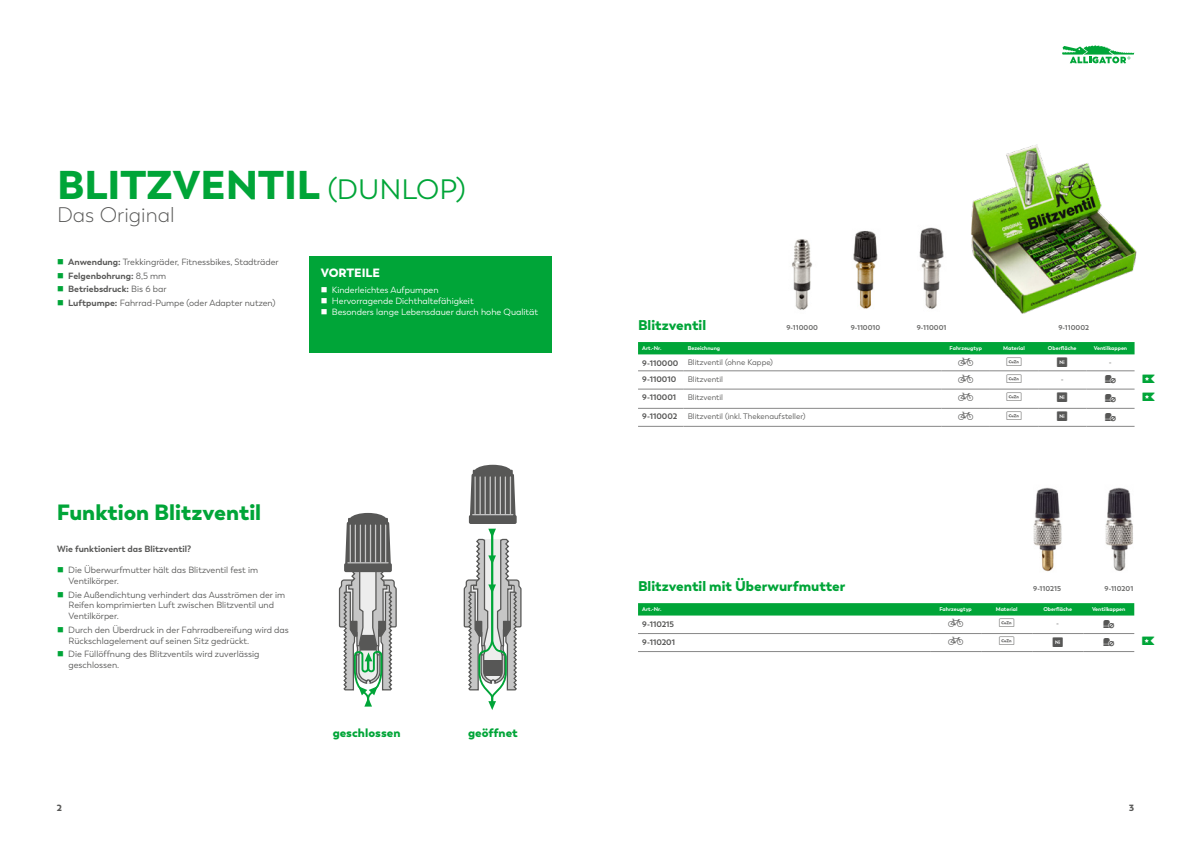
<style>
.page{position:relative;width:1191px;height:842px;background:#fff}
.page>*{position:absolute;margin:0;border:0;box-sizing:border-box;transform-origin:0 0}
.t1{font:900 40px "Trenda";color:#00a538}
.t2{font:900 22px "Trenda";color:#00a538}
.t3{font:300 21px "Trenda";color:#575756}
.t4{font:900 14px "Trenda";color:#00a538}
.t5{font:900 12px "Trenda";color:#00a538}
.t6{font:900 12px "Trenda";color:#fff}
.t7{font:9px/10.8px "Trenda";color:#575756}
.t8{font:9px/10.8px "Trenda";color:#fff}
.t9{font:700 9px "Trenda";color:#575756}
.t10{font:900 9px "Trenda";color:#575756}
.t11{font:8px "Trenda";color:#575756}
.t12{font:700 8px "Trenda";color:#575756}
.t13{font:700 7px "Trenda";color:#6b6b6a}
.t14{font:700 5.5px "Trenda";color:#fff}
.s1{font-weight:400;font-size:28px}
.s2{font-weight:700}
</style>
<div class="page">
<svg style="left:1062px;top:45px;width:72px;height:18px"></svg>
<div style="left:309px;top:256px;width:242px;height:97px;background:#00a538"></div>
<svg style="left:338px;top:513px;width:59px;height:194px"></svg>
<svg style="left:463px;top:465px;width:59px;height:245px"></svg>
<img style="left:792px;top:239px;width:20px;height:71px">
<img style="left:853px;top:230px;width:25px;height:79px">
<img style="left:919px;top:227px;width:25px;height:82px">
<img style="left:971px;top:144px;width:166px;height:170px">
<hr style="left:638px;top:371px;width:45px;height:1px;background:#878787">
<hr style="left:683px;top:371px;width:258px;height:1px;background:#878787">
<hr style="left:941px;top:371px;width:49px;height:1px;background:#878787">
<hr style="left:990px;top:371px;width:48px;height:1px;background:#878787">
<hr style="left:1038px;top:371px;width:48px;height:1px;background:#878787">
<hr style="left:1086px;top:371px;width:48px;height:1px;background:#878787">
<hr style="left:638px;top:389px;width:45px;height:1px;background:#878787">
<hr style="left:683px;top:389px;width:258px;height:1px;background:#878787">
<hr style="left:941px;top:389px;width:49px;height:1px;background:#878787">
<hr style="left:990px;top:389px;width:48px;height:1px;background:#878787">
<hr style="left:1038px;top:389px;width:48px;height:1px;background:#878787">
<hr style="left:1086px;top:389px;width:48px;height:1px;background:#878787">
<hr style="left:638px;top:408px;width:45px;height:1px;background:#878787">
<hr style="left:683px;top:408px;width:258px;height:1px;background:#878787">
<hr style="left:941px;top:408px;width:49px;height:1px;background:#878787">
<hr style="left:990px;top:408px;width:48px;height:1px;background:#878787">
<hr style="left:1038px;top:408px;width:48px;height:1px;background:#878787">
<hr style="left:1086px;top:408px;width:48px;height:1px;background:#878787">
<hr style="left:638px;top:426px;width:45px;height:1px;background:#878787">
<hr style="left:683px;top:426px;width:258px;height:1px;background:#878787">
<hr style="left:941px;top:426px;width:49px;height:1px;background:#878787">
<hr style="left:990px;top:426px;width:48px;height:1px;background:#878787">
<hr style="left:1038px;top:426px;width:48px;height:1px;background:#878787">
<hr style="left:1086px;top:426px;width:48px;height:1px;background:#878787">
<hr style="left:638px;top:633px;width:292px;height:1px;background:#878787">
<hr style="left:930px;top:633px;width:51px;height:1px;background:#878787">
<hr style="left:981px;top:633px;width:51px;height:1px;background:#878787">
<hr style="left:1032px;top:633px;width:51px;height:1px;background:#878787">
<hr style="left:1083px;top:633px;width:51px;height:1px;background:#878787">
<hr style="left:638px;top:651px;width:292px;height:1px;background:#878787">
<hr style="left:930px;top:651px;width:51px;height:1px;background:#878787">
<hr style="left:981px;top:651px;width:51px;height:1px;background:#878787">
<hr style="left:1032px;top:651px;width:51px;height:1px;background:#878787">
<hr style="left:1083px;top:651px;width:51px;height:1px;background:#878787">
<img style="left:1033px;top:487px;width:100px;height:85px">
<svg style="left:638px;top:342px;width:496px;height:13px;background:#0ca941"></svg>
<svg style="left:638px;top:603px;width:496px;height:13px;background:#0ba941"></svg>
<h1 class="t1" style="left:57px;top:160px;width:410px">BLITZVENTIL <span class="s1">(DUNLOP)</span></h1>
<h3 class="t3" style="left:57px;top:203px;width:119px">Das Original</h3>
<p class="t7" style="left:68px;top:255px;width:212px;line-height:13.6px"><span class="s2">Anwendung:</span> Trekkingräder, Fitnessbikes, Stadträder <span class="s2">Felgenbohrung:</span> 8,5 mm<br><span class="s2">Betriebsdruck:</span> Bis 6 bar<br><span class="s2">Luftpumpe:</span> Fahrrad-Pumpe (oder Adapter nutzen)</p>
<h3 class="t6" style="left:321px;top:265px;width:61px">VORTEILE</h3>
<p class="t8" style="left:332px;top:285px;width:208px">Kinderleichtes Aufpumpen<br>Hervorragende Dichthaltefähigkeit<br>Besonders lange Lebensdauer durch hohe Qualität</p>
<h2 class="t2" style="left:57px;top:498px;width:206px">Funktion Blitzventil</h2>
<p class="t9" style="left:57px;top:543px;width:135px">Wie funktioniert das Blitzventil?</p>
<p class="t7" style="left:68px;top:565px;width:192px">Die Überwurfmutter hält das Blitzventil fest im<br>Ventilkörper.</p>
<p class="t7" style="left:68px;top:589px;width:218px">Die Außendichtung verhindert das Ausströmen der im<br>Reifen komprimierten Luft zwischen Blitzventil und<br>Ventilkörper.</p>
<p class="t7" style="left:68px;top:624px;width:222px">Durch den Überdruck in der Fahrradbereifung wird das<br>Rückschlagelement auf seinen Sitz gedrückt.</p>
<p class="t7" style="left:68px;top:649px;width:193px">Die Füllöffnung des Blitzventils wird zuverlässig geschlossen.</p>
<h3 class="t5" style="left:333px;top:725px;width:69px">geschlossen</h3>
<h3 class="t5" style="left:468px;top:725px;width:51px">geöffnet</h3>
<h3 class="t4" style="left:638px;top:316px;width:70px">Blitzventil</h3>
<p class="t13" style="left:786px;top:323px;width:33px">9-110000</p>
<p class="t13" style="left:850px;top:323px;width:31px">9-110010</p>
<p class="t13" style="left:916px;top:323px;width:31px">9-110001</p>
<p class="t13" style="left:1058px;top:323px;width:32px">9-110002</p>
<p class="t14" style="left:642px;top:345px;width:21px">Art.-Nr.</p>
<p class="t14" style="left:687px;top:345px;width:34px">Bezeichnung</p>
<p class="t14" style="left:949px;top:345px;width:34px">Fahrzeugtyp</p>
<p class="t14" style="left:1003px;top:345px;width:23px">Material</p>
<p class="t14" style="left:1048px;top:345px;width:30px">Oberfläche</p>
<p class="t14" style="left:1093px;top:345px;width:35px">Ventilkappen</p>
<p class="t11" style="left:642px;top:358px;width:132px"><span class="s2">9-110000</span> Blitzventil (ohne Kappe)</p>
<p class="t11" style="left:1109px;top:358px;width:4px">-</p>
<p class="t12" style="left:642px;top:374px;width:35px">9-110010</p>
<p class="t11" style="left:687px;top:374px;width:37px">Blitzventil</p>
<p class="t11" style="left:1060px;top:374px;width:4px">-</p>
<p class="t12" style="left:642px;top:392px;width:35px">9-110001</p>
<p class="t11" style="left:687px;top:392px;width:37px">Blitzventil</p>
<p class="t12" style="left:642px;top:412px;width:37px">9-110002</p>
<p class="t11" style="left:687px;top:412px;width:119px">Blitzventil (inkl. Thekenaufsteller)</p>
<h3 class="t4" style="left:638px;top:577px;width:209px">Blitzventil mit Überwurfmutter</h3>
<p class="t14" style="left:642px;top:606px;width:21px">Art.-Nr.</p>
<p class="t14" style="left:939px;top:606px;width:34px">Fahrzeugtyp</p>
<p class="t14" style="left:995px;top:606px;width:23px">Material</p>
<p class="t14" style="left:1043px;top:606px;width:30px">Oberfläche</p>
<p class="t14" style="left:1092px;top:606px;width:35px">Ventilkappen</p>
<p class="t12" style="left:642px;top:619px;width:33px">9-110215</p>
<p class="t11" style="left:1056px;top:619px;width:4px">-</p>
<p class="t12" style="left:642px;top:637px;width:34px">9-110201</p>
<p class="t13" style="left:1033px;top:584px;width:29px">9-110215</p>
<p class="t13" style="left:1104px;top:584px;width:30px">9-110201</p>
<p class="t10" style="left:57px;top:802px;width:7px">2</p>
<p class="t10" style="left:1129px;top:802px;width:7px">3</p>
</div>
